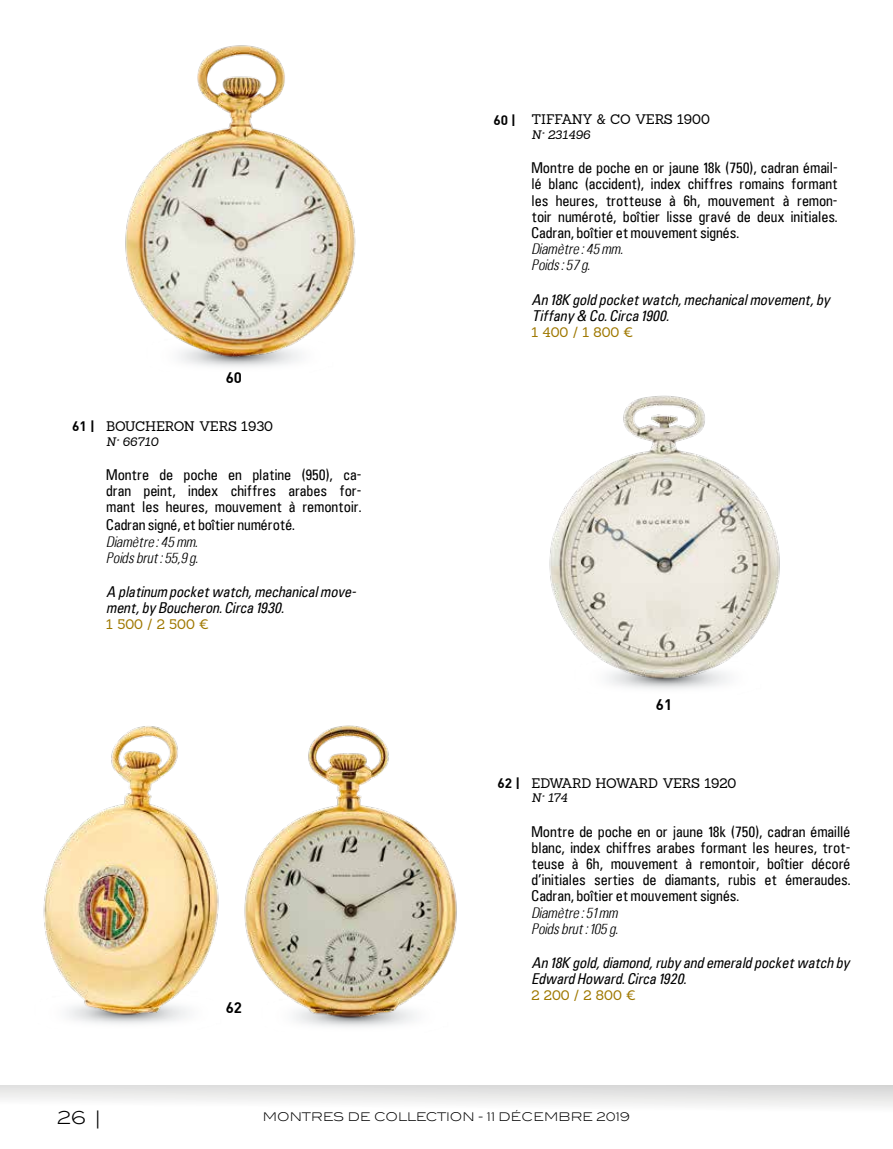
<style>
.page{position:relative;width:893px;height:1149px;background:#fff}
.page>*{position:absolute;margin:0;border:0;box-sizing:border-box;transform-origin:0 0}
.t1{font:300 18px "Blair ITC";color:#000}
.t2{font:700 15px "DIN";color:#000}
.t3{font:condensed 13.5px/16.2px "Uniform";color:#000;text-align:justify}
.t4{font:italic condensed 13.5px/16.2px "Uniform";color:#000}
.t5{font:italic 300 13.5px/16.2px "Uniform Cond";color:#000}
.t6{font:13.5px "Sanchez";letter-spacing:-.02em;color:#000}
.t7{font:13.5px "Sanchez";color:#9f7800}
.t8{font:700 13.5px "DIN";color:#000}
.t9{font:300 12px "Blair ITC";letter-spacing:.015em;color:#000}
.t10{font:italic 12px "Sanchez";color:#000}
.s1{font-family:"Minion Pro";font-weight:400}
</style>
<div class="page">
<div style="left:0;top:1085px;width:893px;height:63px;background:linear-gradient(to bottom,#e8e8e8,#fff)"></div>
<img style="left:244px;top:725px;width:213px;height:297px">
<img style="left:43px;top:726px;width:176px;height:292px">
<img style="left:549px;top:395px;width:231px;height:287px">
<img style="left:125px;top:45px;width:231px;height:316px">
<p class="t2" style="left:226px;top:367px;width:18px">60</p>
<p class="t8" style="left:72px;top:416px;width:24px">61 |</p>
<p class="t6" style="left:106px;top:417px;width:168px">BOUCHERON VERS 1930</p>
<p class="t10" style="left:106px;top:433px;width:54px">N° 66710</p>
<p class="t3" style="left:106px;top:466px;width:257px">Montre de poche en platine (950), ca&shy;dran peint, index chiffres arabes for&shy;mant les heures, mouvement à remontoir.</p>
<p class="t3" style="left:106px;top:516px;width:190px">Cadran signé, et boîtier numéroté.</p>
<p class="t5" style="left:106px;top:533px;width:93px">Diamètre : 45 mm.<br>Poids brut : 55,9 g.</p>
<p class="t4" style="left:106px;top:583px;width:251px">A platinum pocket watch, mechanical move&shy;ment, by Boucheron. Circa 1930.</p>
<p class="t7" style="left:106px;top:615px;width:104px">1 500 / 2 500 €</p>
<p class="t2" style="left:226px;top:997px;width:18px">62</p>
<p class="t8" style="left:493px;top:111px;width:24px">60 |</p>
<p class="t6" style="left:531px;top:111px;width:180px">TIFFANY &amp; CO VERS 1900</p>
<p class="t10" style="left:531px;top:127px;width:60px">N° 231496</p>
<p class="t3" style="left:531px;top:159px;width:308px">Montre de poche en or jaune 18k (750), cadran émail&shy;lé blanc (accident), index chiffres romains formant les heures, trotteuse à 6h, mouvement à remon&shy;toir numéroté, boîtier lisse gravé de deux initiales.<br>Cadran, boîtier et mouvement signés.</p>
<p class="t5" style="left:531px;top:241px;width:93px">Diamètre : 45 mm.<br>Poids : 57 g.</p>
<p class="t4" style="left:531px;top:291px;width:300px">An 18K gold pocket watch, mechanical movement, by<br>Tiffany &amp; Co. Circa 1900.</p>
<p class="t7" style="left:531px;top:323px;width:103px">1 400 / 1 800 €</p>
<p class="t2" style="left:656px;top:694px;width:18px">61</p>
<p class="t8" style="left:498px;top:774px;width:24px">62 |</p>
<p class="t6" style="left:531px;top:774px;width:206px">EDWARD HOWARD VERS 1920</p>
<p class="t10" style="left:531px;top:790px;width:37px">N° 174</p>
<p class="t3" style="left:531px;top:822px;width:320px">Montre de poche en or jaune 18k (750), cadran émaillé blanc, index chiffres arabes formant les heures, trot&shy;teuse à 6h, mouvement à remontoir, boîtier décoré d’initiales serties de diamants, rubis et émeraudes.<br>Cadran, boîtier et mouvement signés.</p>
<p class="t5" style="left:531px;top:903px;width:88px">Diamètre : 51 mm<br>Poids brut : 105 g.</p>
<p class="t4" style="left:531px;top:954px;width:320px">An 18K gold, diamond, ruby and emerald pocket watch by<br>Edward Howard. Circa 1920.</p>
<p class="t7" style="left:531px;top:986px;width:106px">2 200 / 2 800 €</p>
<h1 class="t1" style="left:57px;top:1106px;width:45px">26 <span class="s1">|</span></h1>
<p class="t9" style="left:263px;top:1109px;width:369px">MONTRES DE COLLECTION - 11 DÉCEMBRE 2019</p>
</div>
